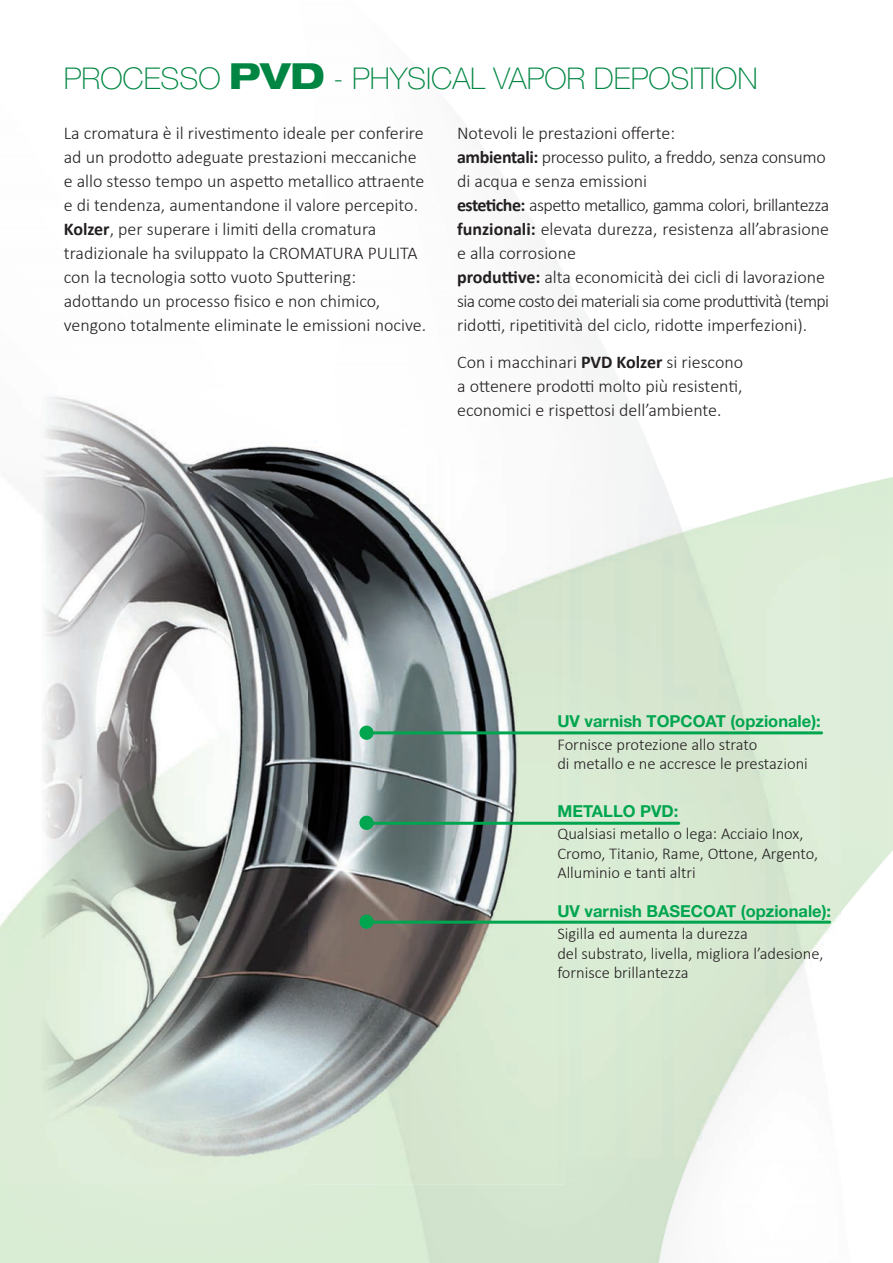
<style>
.page{position:relative;width:893px;height:1263px;background:#fff}
.page>*{position:absolute;margin:0;border:0;box-sizing:border-box;transform-origin:0 0}
.t1{font:100 30px "Helvetica Neue LT Std";color:#008642}
.t2{font:300 18px/24px "Calibri";color:#231f20}
.t3{font:300 16.5px/19.5px "Calibri";color:#231f20}
.t4{font:700 16.5px/22.5px "Helvetica Neue LT Std";color:#00a54f}
.s1{font-weight:800;font-stretch:expanded;font-size:36px}
.s2{font-weight:700}
.s3{font-family:"Calibri";font-weight:300;color:#231f20}
.s4{font-family:"Helvetica Neue LT Std";font-weight:700;color:#00a54f}
</style>
<div class="page">
<img style="left:563px;top:473px;width:330px;height:53px">
<img style="left:563px;top:526px;width:277px;height:316px">
<img style="left:563px;top:842px;width:278px;height:316px">
<img style="left:0;top:396px;width:409px;height:788px">
<img style="left:409px;top:498px;width:52px;height:686px">
<img style="left:461px;top:468px;width:102px;height:716px">
<hr style="left:367px;top:731px;width:455px;height:3px;background:#00a54f">
<div style="left:359px;top:726px;width:15px;height:14px;background:#00a54f;border-radius:50%"></div>
<hr style="left:372px;top:822px;width:307px;height:3px;background:#00a54f">
<div style="left:359px;top:816px;width:15px;height:14px;background:#00a54f;border-radius:50%"></div>
<hr style="left:367px;top:921px;width:463px;height:3px;background:#00a54f">
<div style="left:359px;top:914px;width:15px;height:15px;background:#00a54f;border-radius:50%"></div>
<p class="t1" style="left:64px;top:62px;width:696px">PROCESSO <span class="s1">PVD</span> - PHYSICAL VAPOR DEPOSITION</p>
<p class="t2" style="left:64px;top:120px;width:364px">La cromatura è il rivestimento ideale per conferire ad un prodotto adeguate prestazioni meccaniche e allo stesso tempo un aspetto metallico attraente e di tendenza, aumentandone il valore percepito.<br><span class="s2">Kolzer</span>, per superare i limiti della cromatura tradizionale ha sviluppato la CROMATURA PULITA con la tecnologia sotto vuoto Sputtering: adottando un processo fisico e non chimico, vengono totalmente eliminate le emissioni nocive.</p>
<p class="t2" style="left:457px;top:120px;width:374px">Notevoli le prestazioni offerte:<br><span class="s2">ambientali:</span> processo pulito, a freddo, senza consumo di acqua e senza emissioni<br><span class="s2">estetiche:</span> aspetto metallico, gamma colori, brillantezza <span class="s2">funzionali:</span> elevata durezza, resistenza all’abrasione e alla corrosione<br><span class="s2">produttive:</span> alta economicità dei cicli di lavorazione sia come costo dei materiali sia come produttività (tempi ridotti, ripetitività del ciclo, ridotte imperfezioni).</p>
<p class="t2" style="left:457px;top:349px;width:288px;text-align:justify">Con i macchinari <span class="s2">PVD Kolzer</span> si riescono a ottenere prodotti molto più resistenti, economici e rispettosi dell’ambiente.</p>
<p class="t4" style="left:557px;top:710px;width:265px">UV varnish TOPCOAT (opzionale):<br><span class="s3">Fornisce protezione allo strato</span></p>
<p class="t3" style="left:557px;top:753px;width:252px">di metallo e ne accresce le prestazioni</p>
<p class="t3" style="left:557px;top:799px;width:248px;line-height:22.5px"><span class="s4">METALLO PVD:<br></span>Qualsiasi metallo o lega: Acciaio Inox,</p>
<p class="t3" style="left:557px;top:843px;width:262px">Cromo, Titanio, Rame, Ottone, Argento,<br>Alluminio e tanti altri</p>
<p class="t4" style="left:557px;top:899px;width:275px">UV varnish BASECOAT (opzionale):<br><span class="s3">Sigilla ed aumenta la durezza</span></p>
<p class="t3" style="left:557px;top:942px;width:268px">del substrato, livella, migliora l’adesione, fornisce brillantezza</p>
</div>
